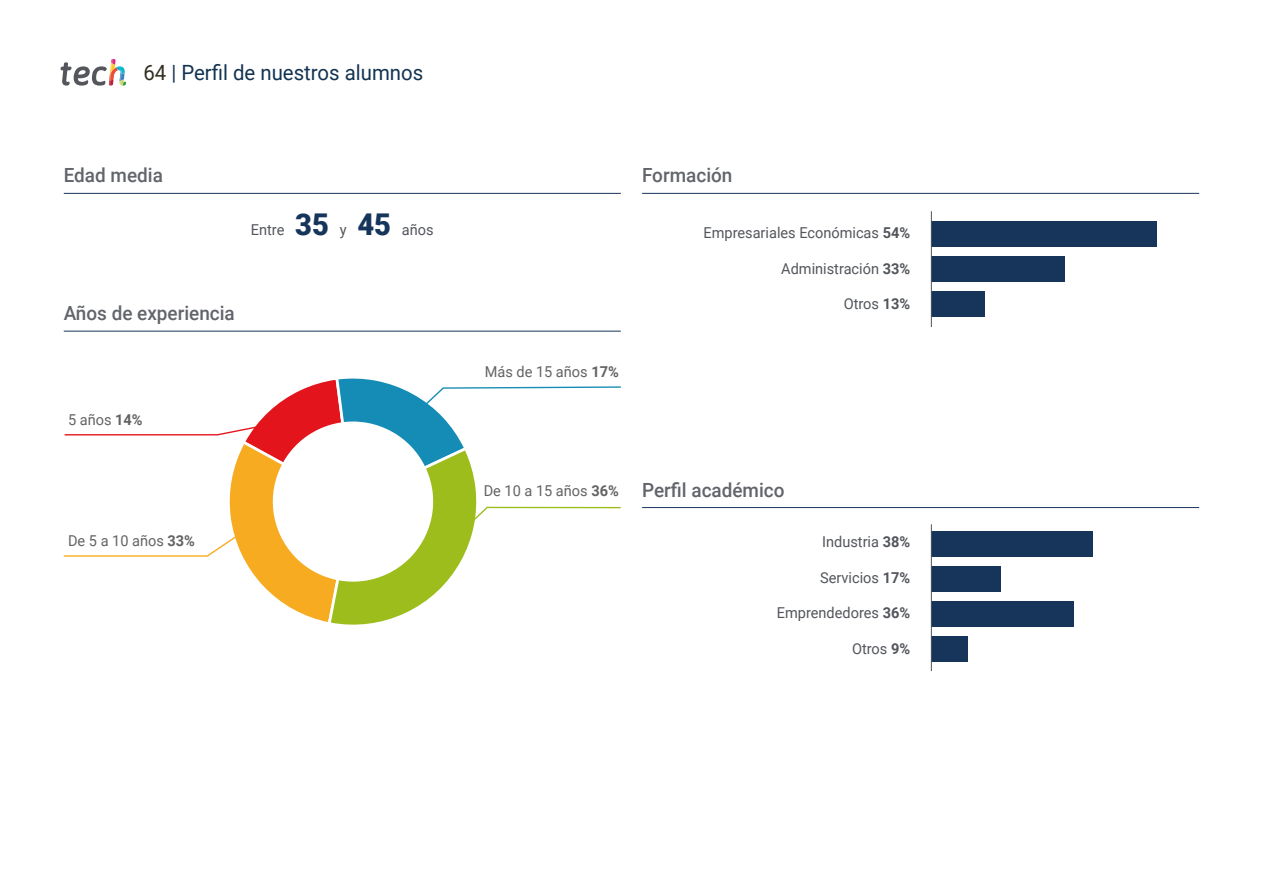
<style>
.page{position:relative;width:1263px;height:893px;background:#fff}
.page>*{position:absolute;margin:0;border:0;box-sizing:border-box;transform-origin:0 0}
.t1{font:21px "Roboto";color:#123352}
.t2{font:500 19.5px "Roboto";color:#61646a}
.t3{font:15px "Roboto";color:#52555b}
.t4{font:15px "Roboto";color:#636363}
.s1{color:#312e20}
.s2{font-weight:900;font-size:30px;color:#16355a}
.s3{font-weight:700}
</style>
<div class="page">
<hr style="left:64px;top:193px;width:557px;height:1px;background:#17355b">
<hr style="left:64px;top:331px;width:557px;height:1px;background:#17355b">
<svg style="left:64px;top:378px;width:557px;height:247px"></svg>
<hr style="left:642px;top:193px;width:557px;height:1px;background:#17355b">
<div style="left:931px;top:222px;width:226px;height:25px;background:#17355b"></div>
<div style="left:931px;top:256px;width:134px;height:26px;background:#17355b"></div>
<div style="left:931px;top:291px;width:54px;height:26px;background:#17355b"></div>
<hr style="left:931px;top:211px;width:1px;height:116px;background:#52555b">
<div style="left:931px;top:566px;width:70px;height:26px;background:#17355b"></div>
<hr style="left:642px;top:507px;width:557px;height:1px;background:#17355b">
<div style="left:931px;top:532px;width:162px;height:25px;background:#17355b"></div>
<div style="left:931px;top:601px;width:143px;height:26px;background:#17355b"></div>
<div style="left:931px;top:636px;width:37px;height:26px;background:#17355b"></div>
<hr style="left:931px;top:524px;width:1px;height:147px;background:#52555b">
<svg style="left:61px;top:59px;width:65px;height:27px"></svg>
<h1 class="t1" style="left:144px;top:57px;width:281px"><span class="s1">64</span> | Perfil de nuestros alumnos</h1>
<h2 class="t2" style="left:64px;top:161px;width:101px">Edad media</h2>
<p class="t3" style="left:251px;top:219px;width:184px">Entre <span class="s2">35</span> y <span class="s2">45</span> años</p>
<h2 class="t2" style="left:64px;top:300px;width:173px">Años de experiencia</h2>
<p class="t4" style="left:68px;top:409px;width:76px">5 años <span class="s3">14%</span></p>
<p class="t4" style="left:68px;top:530px;width:128px">De 5 a 10 años <span class="s3">33%</span></p>
<p class="t4" style="left:485px;top:361px;width:136px">Más de 15 años <span class="s3">17%</span></p>
<h2 class="t2" style="left:642px;top:161px;width:92px">Formación</h2>
<p class="t3" style="left:703px;top:222px;width:208px">Empresariales Económicas <span class="s3">54%</span></p>
<p class="t3" style="left:781px;top:258px;width:130px">Administración <span class="s3">33%</span></p>
<p class="t3" style="left:844px;top:293px;width:68px">Otros <span class="s3">13%</span></p>
<p class="t4" style="left:484px;top:480px;width:137px">De 10 a 15 años <span class="s3">36%</span></p>
<h2 class="t2" style="left:642px;top:476px;width:144px">Perfil académico</h2>
<p class="t3" style="left:822px;top:531px;width:89px">Industria <span class="s3">38%</span></p>
<p class="t3" style="left:820px;top:567px;width:91px">Servicios <span class="s3">17%</span></p>
<p class="t3" style="left:777px;top:602px;width:135px">Emprendedores <span class="s3">36%</span></p>
<p class="t3" style="left:852px;top:638px;width:60px">Otros <span class="s3">9%</span></p>
</div>
